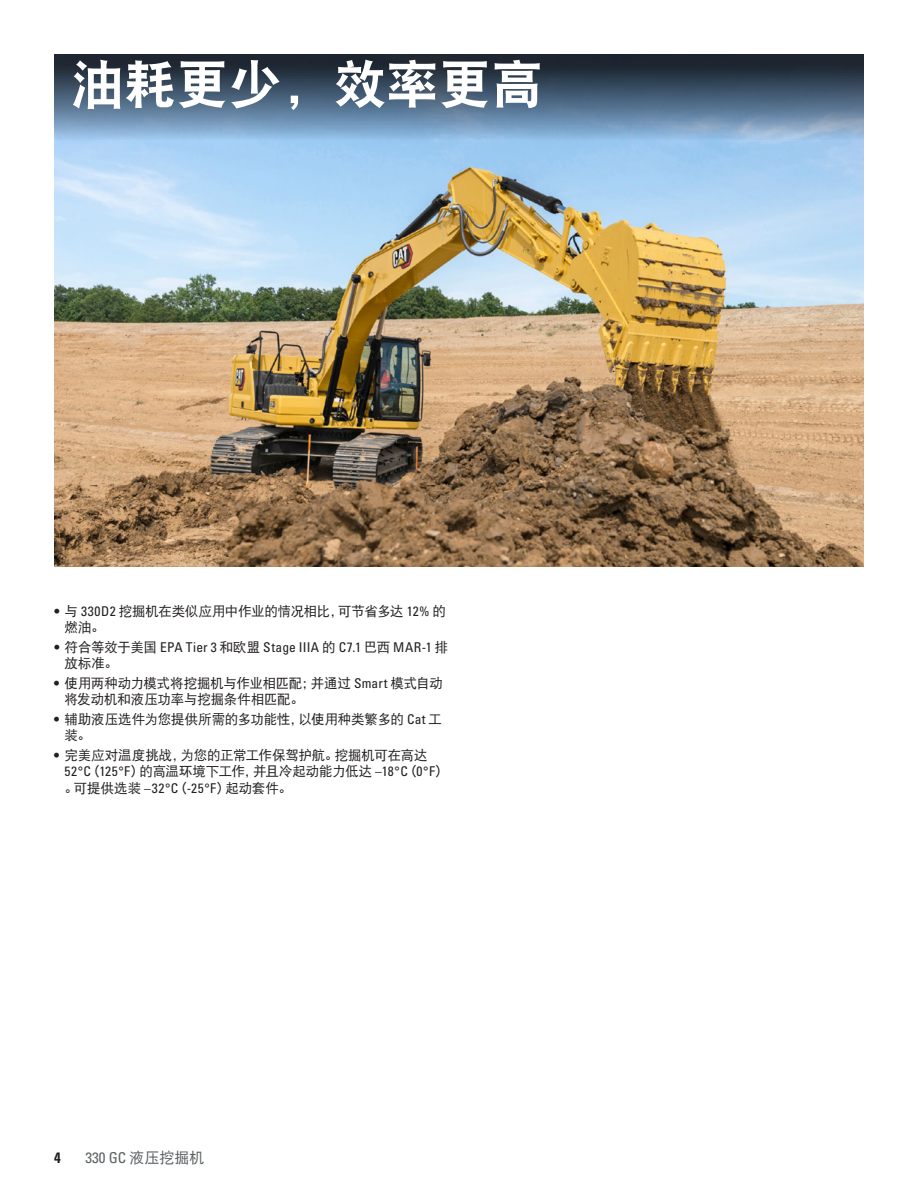
<style>
.page{position:relative;width:918px;height:1188px;background:#fff}
.page>*{position:absolute;margin:0;border:0;box-sizing:border-box;transform-origin:0 0}
.t1{font:52.5px "DFP Hei W9";color:#fff}
.t2{font:condensed 15px "Univers LTCYR 57";color:#5d6163}
.t3{font:15px "Univers LTCYR 67 Bold Cond";color:#231f20}
.t4{font:13.5px/16.5px "DFP Hei W5";letter-spacing:-.02em;color:#231f20}
.t5{font:condensed 13.5px "Univers LTCYR 57";letter-spacing:.03em;color:#231f20}
.s1{font-family:"Univers LT Std";font-weight:700;font-stretch:condensed}
.s2{font-family:"Univers LTCYR 57";font-stretch:condensed}
.s3{font-family:"Univers LT Std";font-weight:700}
.s4{font-family:"DFP Hei W5";font-stretch:normal}
</style>
<div class="page">
<img style="left:54px;top:274px;width:810px;height:293px">
<svg style="left:54px;top:54px;width:810px;height:220px;background:#8da4b3"></svg>
<h1 class="t1" style="left:71px;top:56px;width:474px">油耗更少，效率更高</h1>
<p class="t4" style="left:65px;top:602px;width:383px;text-indent:-11px"><span class="s1">•</span> 与 <span class="s2">330D2</span> 挖掘机在类似应用中作业的情况相比，可节省多达 <span class="s2">12%</span> 的燃油。</p>
<p class="t5" style="left:54px;top:638px;width:396px"><span class="s3">•</span> <span class="s4">符合等效于美国</span> EPA Tier 3 <span class="s4">和欧盟</span> Stage IIIA <span class="s4">的</span> C7.1 <span class="s4">巴西</span> MAR-1 <span class="s4">排</span></p>
<p class="t4" style="left:65px;top:655px;width:55px">放标准。</p>
<p class="t4" style="left:65px;top:674px;width:380px;text-indent:-11px"><span class="s1">•</span> 使用两种动力模式将挖掘机与作业相匹配；并通过 <span class="s2">Smart</span> 模式自动将发动机和液压功率与挖掘条件相匹配。</p>
<p class="t4" style="left:65px;top:710px;width:379px;text-indent:-11px"><span class="s1">•</span> 辅助液压选件为您提供所需的多功能性，以使用种类繁多的 <span class="s2">Cat</span> 工装。</p>
<p class="t4" style="left:65px;top:746px;width:385px;text-indent:-11px"><span class="s1">•</span> 完美应对温度挑战，为您的正常工作保驾护航。挖掘机可在高达<br><span class="s2">52°C</span>（<span class="s2">125°F</span>）的高温环境下工作，并且冷起动能力低达 <span class="s2">–18°C</span>（<span class="s2">0°F</span>）。可提供选装 <span class="s2">–32°C</span>（<span class="s2">-25°F</span>）起动套件。</p>
<p class="t3" style="left:54px;top:1148px;width:8px">4</p>
<p class="t2" style="left:86px;top:1148px;width:121px">330 GC <span class="s4">液压挖掘机</span></p>
</div>
